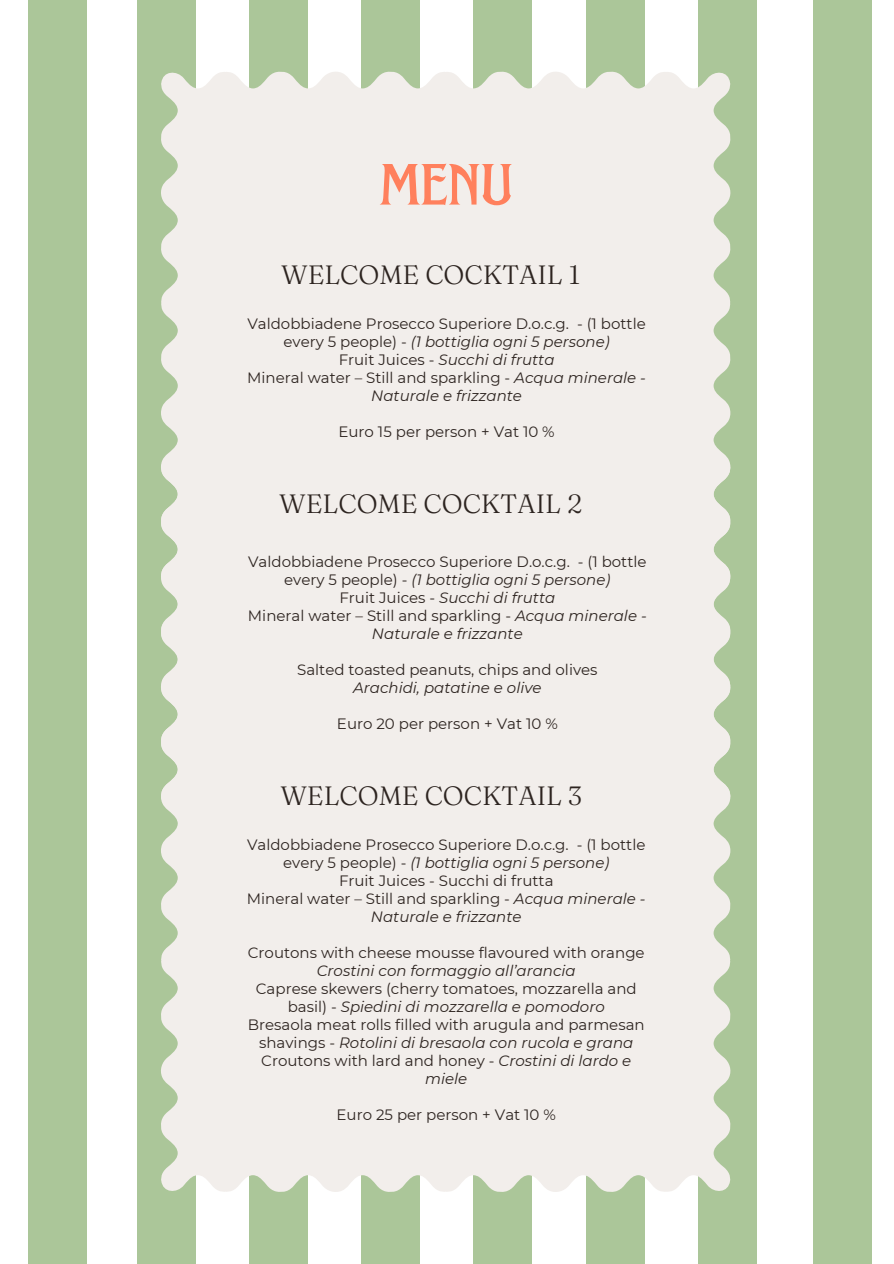
<style>
.page{position:relative;width:894px;height:1264px;background:#fff}
.page>*{position:absolute;margin:0;border:0;box-sizing:border-box;transform-origin:0 0}
.t1{font:71.1px "EFCO Brookshire";color:#ff805d}
.t2{font:300 26.4px "Fraunces 9 pt";color:#2d2420}
.t3{font:15px/18px "Montserrat";color:#2d2420;text-align:center}
.t4{font:italic 15px "Montserrat";color:#2d2420}
.s1{font-style:italic}
</style>
<div class="page">
<div style="left:137px;top:0;width:58px;height:1263px;background:#abc699"></div>
<div style="left:249px;top:0;width:59px;height:1263px;background:#abc699"></div>
<div style="left:361px;top:0;width:59px;height:1263px;background:#abc699"></div>
<div style="left:473px;top:0;width:59px;height:1263px;background:#abc699"></div>
<div style="left:585px;top:0;width:59px;height:1263px;background:#abc699"></div>
<div style="left:697px;top:0;width:59px;height:1263px;background:#abc699"></div>
<div style="left:161px;top:70px;width:570px;height:383px;background:#f2eeeb"></div>
<div style="left:161px;top:453px;width:570px;height:740px;background:#f2eeeb"></div>
<div style="left:28px;top:0;width:58px;height:1263px;background:#abc699"></div>
<div style="left:812px;top:0;width:59px;height:1263px;background:#abc699"></div>
<h1 class="t1" style="left:379px;top:139px;width:135px">menu</h1>
<h2 class="t2" style="left:281px;top:258px;width:300px">WELCOME COCKTAIL 1</h2>
<p class="t3" style="left:247px;top:314px;width:400px">Valdobbiadene Prosecco Superiore D.o.c.g. - (1 bottle every 5 people) - <span class="s1">(1 bottiglia ogni 5 persone)<br></span>Fruit Juices - <span class="s1">Succhi di frutta<br></span>Mineral water – Still and sparkling - <span class="s1">Acqua minerale - Naturale e frizzante</span></p>
<p class="t3" style="left:338px;top:422px;width:218px">Euro 15 per person + Vat 10 %</p>
<h2 class="t2" style="left:279px;top:487px;width:304px">WELCOME COCKTAIL 2</h2>
<p class="t3" style="left:248px;top:552px;width:400px">Valdobbiadene Prosecco Superiore D.o.c.g. - (1 bottle every 5 people) - <span class="s1">(1 bottiglia ogni 5 persone)<br></span>Fruit Juices - <span class="s1">Succhi di frutta<br></span>Mineral water – Still and sparkling - <span class="s1">Acqua minerale - Naturale e frizzante</span></p>
<p class="t3" style="left:297px;top:660px;width:302px">Salted toasted peanuts, chips and olives</p>
<p class="t4" style="left:353px;top:678px;width:190px">Arachidi, patatine e olive</p>
<p class="t3" style="left:337px;top:714px;width:222px">Euro 20 per person + Vat 10 %</p>
<h2 class="t2" style="left:280px;top:779px;width:303px">WELCOME COCKTAIL 3</h2>
<p class="t3" style="left:247px;top:835px;width:400px">Valdobbiadene Prosecco Superiore D.o.c.g. - (1 bottle every 5 people) - <span class="s1">(1 bottiglia ogni 5 persone)<br></span>Fruit Juices - Succhi di frutta<br>Mineral water – Still and sparkling - <span class="s1">Acqua minerale - Naturale e frizzante</span></p>
<p class="t3" style="left:248px;top:943px;width:398px">Croutons with cheese mousse flavoured with orange</p>
<p class="t4" style="left:317px;top:961px;width:260px">Crostini con formaggio all’arancia</p>
<p class="t3" style="left:248px;top:979px;width:398px">Caprese skewers (cherry tomatoes, mozzarella and basil) - <span class="s1">Spiedini di mozzarella e pomodoro<br></span>Bresaola meat rolls filled with arugula and parmesan shavings - <span class="s1">Rotolini di bresaola con rucola e grana </span>Croutons with lard and honey - <span class="s1">Crostini di lardo e miele</span></p>
<p class="t3" style="left:336px;top:1105px;width:221px">Euro 25 per person + Vat 10 %</p>
</div>
